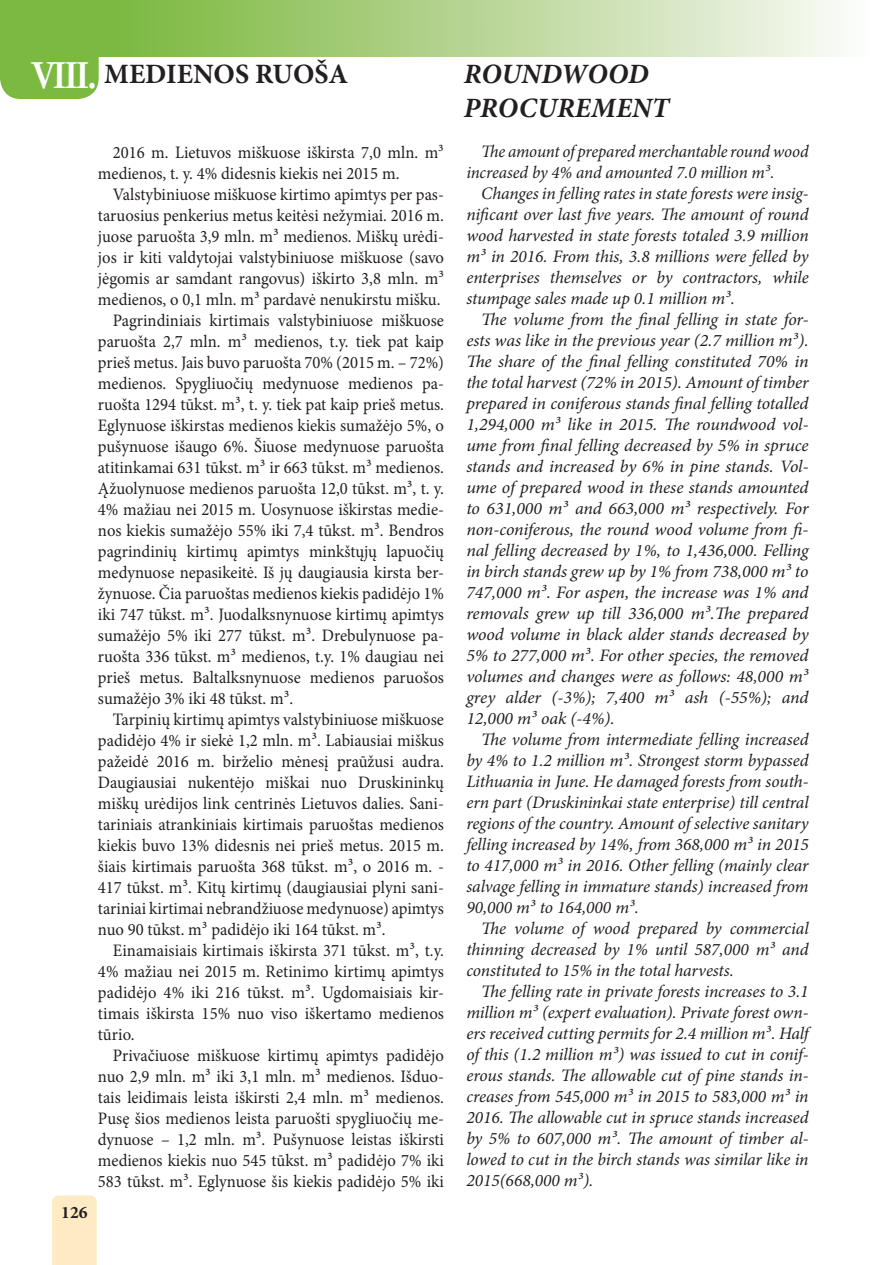
<style>
.page{position:relative;width:893px;height:1265px;background:#fff}
.page>*{position:absolute;margin:0;border:0;box-sizing:border-box;transform-origin:0 0}
.t1{font:700 40.25px "Garamond";color:#fff;scale:.9 1}
.t2{font:italic 700 28px/33.6px "Minion Pro";letter-spacing:.005em;color:#231f20}
.t3{font:700 28px "Minion Pro";color:#231f20}
.t4{font:17.5px/21px "Minion Pro";color:#231f20;scale:.95 1}
.t5{font:italic 17.5px/21px "Minion Pro";letter-spacing:-.005em;color:#231f20;text-align:justify}
.t6{font:700 17.5px "Minion Pro";color:#231f20}
.s1{font-size:42px}
</style>
<div class="page">
<div style="left:0;top:0;width:99px;height:99px;background:#7cb941;border-radius:21px"></div>
<svg style="left:0;top:0;width:842px;height:56px;background:#afd28b"></svg>
<div style="left:52px;top:1196px;width:45px;height:69px;background:#feebc4"></div>
<h2 class="t3" style="left:104px;top:55px;width:246px">MEDIENOS RUOŠA</h2>
<h2 class="t2" style="left:464px;top:57px;width:207px">ROUNDWOOD<br>PROCUREMENT</h2>
<p class="t4" style="left:98px;top:142px;width:366px;text-indent:15px">2016 m. Lietuvos miškuose iškirsta 7,0 mln. m³ medienos, t. y. 4% didesnis kiekis nei 2015 m.</p>
<p class="t4" style="left:113px;top:184px;width:350px">Valstybiniuose miškuose kirtimo apimtys per pas-</p>
<p class="t4" style="left:98px;top:205px;width:366px">taruosius penkerius metus keitėsi nežymiai. 2016 m.</p>
<p class="t4" style="left:98px;top:226px;width:366px">juose paruošta 3,9 mln. m³ medienos. Miškų urėdi-</p>
<p class="t4" style="left:98px;top:247px;width:366px">jos ir kiti valdytojai valstybiniuose miškuose (savo</p>
<p class="t4" style="left:98px;top:268px;width:366px">jėgomis ar samdant rangovus) iškirto 3,8 mln. m³</p>
<p class="t4" style="left:98px;top:289px;width:362px">medienos, o 0,1 mln. m³ pardavė nenukirstu mišku.</p>
<p class="t4" style="left:113px;top:310px;width:350px">Pagrindiniais kirtimais valstybiniuose miškuose</p>
<p class="t4" style="left:98px;top:331px;width:366px">paruošta 2,7 mln. m³ medienos, t.y. tiek pat kaip</p>
<p class="t4" style="left:98px;top:352px;width:366px">prieš metus. Jais buvo paruošta 70% (2015 m. – 72%)</p>
<p class="t4" style="left:98px;top:373px;width:366px">medienos. Spygliuočių medynuose medienos pa-</p>
<p class="t4" style="left:98px;top:394px;width:366px">ruošta 1294 tūkst. m³, t. y. tiek pat kaip prieš metus.</p>
<p class="t4" style="left:98px;top:415px;width:366px">Eglynuose iškirstas medienos kiekis sumažėjo 5%, o</p>
<p class="t4" style="left:98px;top:436px;width:366px">pušynuose išaugo 6%. Šiuose medynuose paruošta</p>
<p class="t4" style="left:98px;top:457px;width:366px">atitinkamai 631 tūkst. m³ ir 663 tūkst. m³ medienos.</p>
<p class="t4" style="left:98px;top:478px;width:366px">Ąžuolynuose medienos paruošta 12,0 tūkst. m³, t. y.</p>
<p class="t4" style="left:98px;top:499px;width:366px">4% mažiau nei 2015 m. Uosynuose iškirstas medie-</p>
<p class="t4" style="left:98px;top:520px;width:366px">nos kiekis sumažėjo 55% iki 7,4 tūkst. m³. Bendros</p>
<p class="t4" style="left:98px;top:541px;width:366px">pagrindinių kirtimų apimtys minkštųjų lapuočių</p>
<p class="t4" style="left:98px;top:562px;width:366px">medynuose nepasikeitė. Iš jų daugiausia kirsta ber-</p>
<p class="t4" style="left:98px;top:583px;width:366px">žynuose. Čia paruoštas medienos kiekis padidėjo 1%</p>
<p class="t4" style="left:98px;top:604px;width:366px">iki 747 tūkst. m³. Juodalksnynuose kirtimų apimtys</p>
<p class="t4" style="left:98px;top:625px;width:366px">sumažėjo 5% iki 277 tūkst. m³. Drebulynuose pa-</p>
<p class="t4" style="left:98px;top:646px;width:366px">ruošta 336 tūkst. m³ medienos, t.y. 1% daugiau nei</p>
<p class="t4" style="left:98px;top:667px;width:366px">prieš metus. Baltalksnynuose medienos paruošos</p>
<p class="t4" style="left:98px;top:688px;width:207px">sumažėjo 3% iki 48 tūkst. m³.</p>
<p class="t4" style="left:113px;top:709px;width:350px">Tarpinių kirtimų apimtys valstybiniuose miškuose</p>
<p class="t4" style="left:98px;top:730px;width:366px">padidėjo 4% ir siekė 1,2 mln. m³. Labiausiai miškus</p>
<p class="t4" style="left:98px;top:751px;width:366px">pažeidė 2016 m. birželio mėnesį praūžusi audra.</p>
<p class="t4" style="left:98px;top:772px;width:366px">Daugiausiai nukentėjo miškai nuo Druskininkų</p>
<p class="t4" style="left:98px;top:793px;width:366px">miškų urėdijos link centrinės Lietuvos dalies. Sani-</p>
<p class="t4" style="left:98px;top:814px;width:366px">tariniais atrankiniais kirtimais paruoštas medienos</p>
<p class="t4" style="left:98px;top:835px;width:366px">kiekis buvo 13% didesnis nei prieš metus. 2015 m.</p>
<p class="t4" style="left:98px;top:856px;width:366px">šiais kirtimais paruošta 368 tūkst. m³, o 2016 m. -</p>
<p class="t4" style="left:98px;top:877px;width:366px">417 tūkst. m³. Kitų kirtimų (daugiausiai plyni sani-</p>
<p class="t4" style="left:98px;top:898px;width:366px">tariniai kirtimai nebrandžiuose medynuose) apimtys</p>
<p class="t4" style="left:98px;top:919px;width:304px">nuo 90 tūkst. m³ padidėjo iki 164 tūkst. m³.</p>
<p class="t4" style="left:113px;top:940px;width:350px">Einamaisiais kirtimais iškirsta 371 tūkst. m³, t.y.</p>
<p class="t4" style="left:98px;top:961px;width:366px">4% mažiau nei 2015 m. Retinimo kirtimų apimtys</p>
<p class="t4" style="left:98px;top:982px;width:366px">padidėjo 4% iki 216 tūkst. m³. Ugdomaisiais kir-</p>
<p class="t4" style="left:98px;top:1003px;width:366px">timais iškirsta 15% nuo viso iškertamo medienos</p>
<p class="t4" style="left:98px;top:1024px;width:40px">tūrio.</p>
<p class="t4" style="left:113px;top:1045px;width:350px">Privačiuose miškuose kirtimų apimtys padidėjo</p>
<p class="t4" style="left:98px;top:1066px;width:366px">nuo 2,9 mln. m³ iki 3,1 mln. m³ medienos. Išduo-</p>
<p class="t4" style="left:98px;top:1087px;width:366px">tais leidimais leista iškirsti 2,4 mln. m³ medienos.</p>
<p class="t4" style="left:98px;top:1108px;width:366px">Pusę šios medienos leista paruošti spygliuočių me-</p>
<p class="t4" style="left:98px;top:1129px;width:366px">dynuose – 1,2 mln. m³. Pušynuose leistas iškirsti</p>
<p class="t4" style="left:98px;top:1150px;width:366px">medienos kiekis nuo 545 tūkst. m³ padidėjo 7% iki</p>
<p class="t4" style="left:98px;top:1171px;width:366px">583 tūkst. m³. Eglynuose šis kiekis padidėjo 5% iki</p>
<h1 class="t1" style="left:31px;top:48px;width:74px">VIII<span class="s1">.</span></h1>
<p class="t5" style="left:466px;top:141px;width:344px;text-indent:15px">The amount of prepared merchantable round wood increased by 4% and amounted 7.0 million m³.</p>
<p class="t5" style="left:466px;top:183px;width:344px;text-indent:15px">Changes in felling rates in state forests were insig&shy;nificant over last five years. The amount of round wood harvested in state forests totaled 3.9 million m³ in 2016. From this, 3.8 millions were felled by enterprises themselves or by contractors, while stumpage sales made up 0.1 million m³.</p>
<p class="t5" style="left:466px;top:309px;width:344px;text-indent:15px">The volume from the final felling in state for&shy;ests was like in the previous year (2.7 million m³).<br>The share of the final felling constituted 70% in the total harvest (72% in 2015). Amount of timber prepared in coniferous stands final felling totalled 1,294,000 m³ like in 2015. The roundwood vol&shy;ume from final felling decreased by 5% in spruce stands and increased by 6% in pine stands. Vol&shy;ume of prepared wood in these stands amounted to 631,000 m³ and 663,000 m³ respectively. For non-coniferous, the round wood volume from fi&shy;nal felling decreased by 1%, to 1,436,000. Felling in birch stands grew up by 1% from 738,000 m³ to 747,000 m³. For aspen, the increase was 1% and removals grew up till 336,000 m³.The prepared wood volume in black alder stands decreased by 5% to 277,000 m³. For other species, the removed volumes and changes were as follows: 48,000 m³ grey alder (-3%); 7,400 m³ ash (-55%); and 12,000 m³ oak (-4%).</p>
<p class="t5" style="left:466px;top:729px;width:344px;text-indent:15px">The volume from intermediate felling increased by 4% to 1.2 million m³. Strongest storm bypassed Lithuania in June. He damaged forests from south&shy;ern part (Druskininkai state enterprise) till central regions of the country. Amount of selective sanitary felling increased by 14%, from 368,000 m³ in 2015 to 417,000 m³ in 2016. Other felling (mainly clear salvage felling in immature stands) increased from 90,000 m³ to 164,000 m³.</p>
<p class="t5" style="left:466px;top:918px;width:344px;text-indent:15px">The volume of wood prepared by commercial thinning decreased by 1% until 587,000 m³ and constituted to 15% in the total harvests.</p>
<p class="t5" style="left:466px;top:981px;width:344px;text-indent:15px">The felling rate in private forests increases to 3.1 million m³ (expert evaluation). Private forest own&shy;ers received cutting permits for 2.4 million m³. Half of this (1.2 million m³) was issued to cut in conif&shy;erous stands. The allowable cut of pine stands in&shy;creases from 545,000 m³ in 2015 to 583,000 m³ in 2016. The allowable cut in spruce stands increased by 5% to 607,000 m³. The amount of timber al&shy;lowed to cut in the birch stands was similar like in 2015(668,000 m³).</p>
<p class="t6" style="left:61px;top:1200px;width:28px">126</p>
</div>
